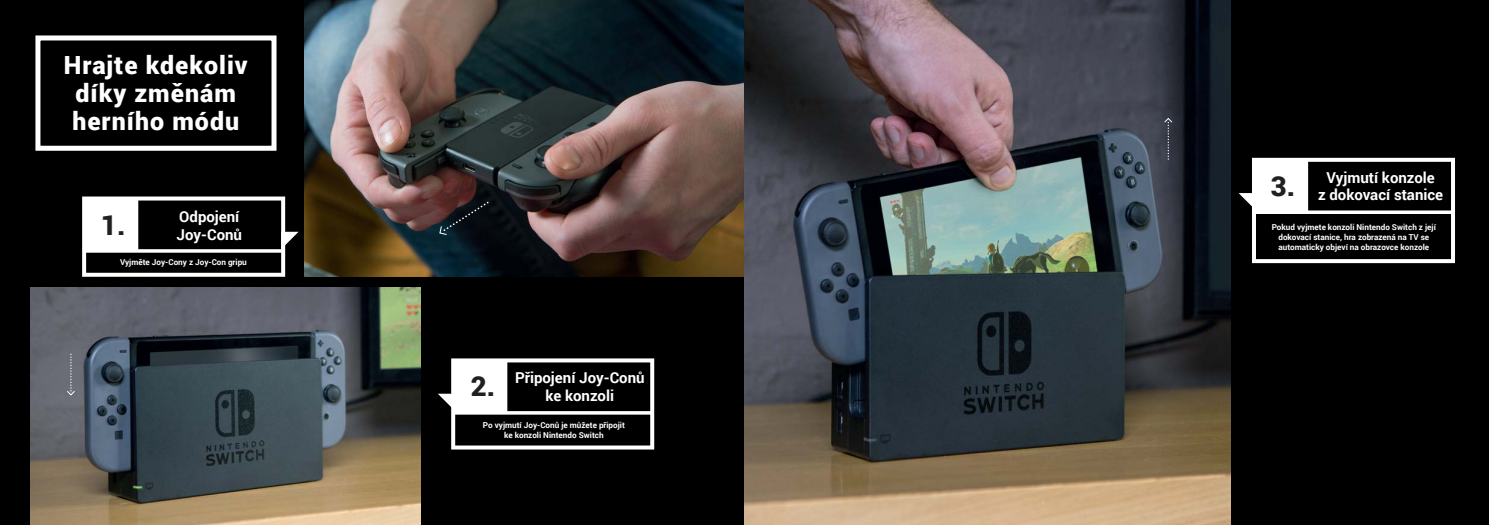
<style>
.page{position:relative;width:1489px;height:525px;background:#fff}
.page>*{position:absolute;margin:0;border:0;box-sizing:border-box;transform-origin:0 0}
.t1{font:900 27.5px "Roboto";color:#231f20}
.t2{font:900 25px/27.5px "Roboto";letter-spacing:.04em;color:#fff;text-align:center}
.t3{font:700 15px/17.5px "Roboto";color:#fff;text-align:center}
.t4{font:700 8.12px/10px "Roboto";color:#fff;text-align:center}
</style>
<div class="page">
<div style="left:0;top:0;width:1488px;height:524px;background:#010000"></div>
<img style="left:305px;top:0;width:439px;height:276px">
<img style="left:30px;top:287px;width:391px;height:237px">
<img style="left:744px;top:0;width:486px;height:524px">
<div style="left:35px;top:35px;width:241px;height:116px;border:5px solid #fff"></div>
<svg style="left:439px;top:200px;width:51px;height:35px"></svg>
<svg style="left:1163px;top:117px;width:9px;height:44px"></svg>
<svg style="left:1238px;top:158px;width:216px;height:105px"></svg>
<svg style="left:438px;top:358px;width:216px;height:91px"></svg>
<svg style="left:66px;top:352px;width:9px;height:43px"></svg>
<svg style="left:82px;top:196px;width:216px;height:80px"></svg>
<h2 class="t2" style="left:64px;top:51px;width:186px">Hrajte kdekoliv díky změnám herního módu</h2>
<h1 class="t1" style="left:101px;top:206px;width:26px">1.</h1>
<h3 class="t3" style="left:177px;top:207px;width:67px;text-align:left">Odpojení<br>Joy-Conů</h3>
<p class="t4" style="left:120px;top:256px;width:128px">Vyjměte Joy-Cony z Joy-Con gripu</p>
<h1 class="t1" style="left:471px;top:367px;width:26px">2.</h1>
<h3 class="t3" style="left:515px;top:368px;width:131px">Připojení Joy-Conů ke konzoli</h3>
<p class="t4" style="left:483px;top:419px;width:144px">Po vyjmutí Joy-Conů je můžete připojit ke konzoli Nintendo Switch</p>
<h1 class="t1" style="left:1270px;top:167px;width:26px">3.</h1>
<h3 class="t3" style="left:1317px;top:168px;width:127px">Vyjmutí konzole<br>z dokovací stanice</h3>
<p class="t4" style="left:1271px;top:221px;width:166px">Pokud vyjmete konzoli Nintendo Switch z její dokovací stanice, hra zobrazená na TV se automaticky objeví na obrazovce konzole</p>
</div>
